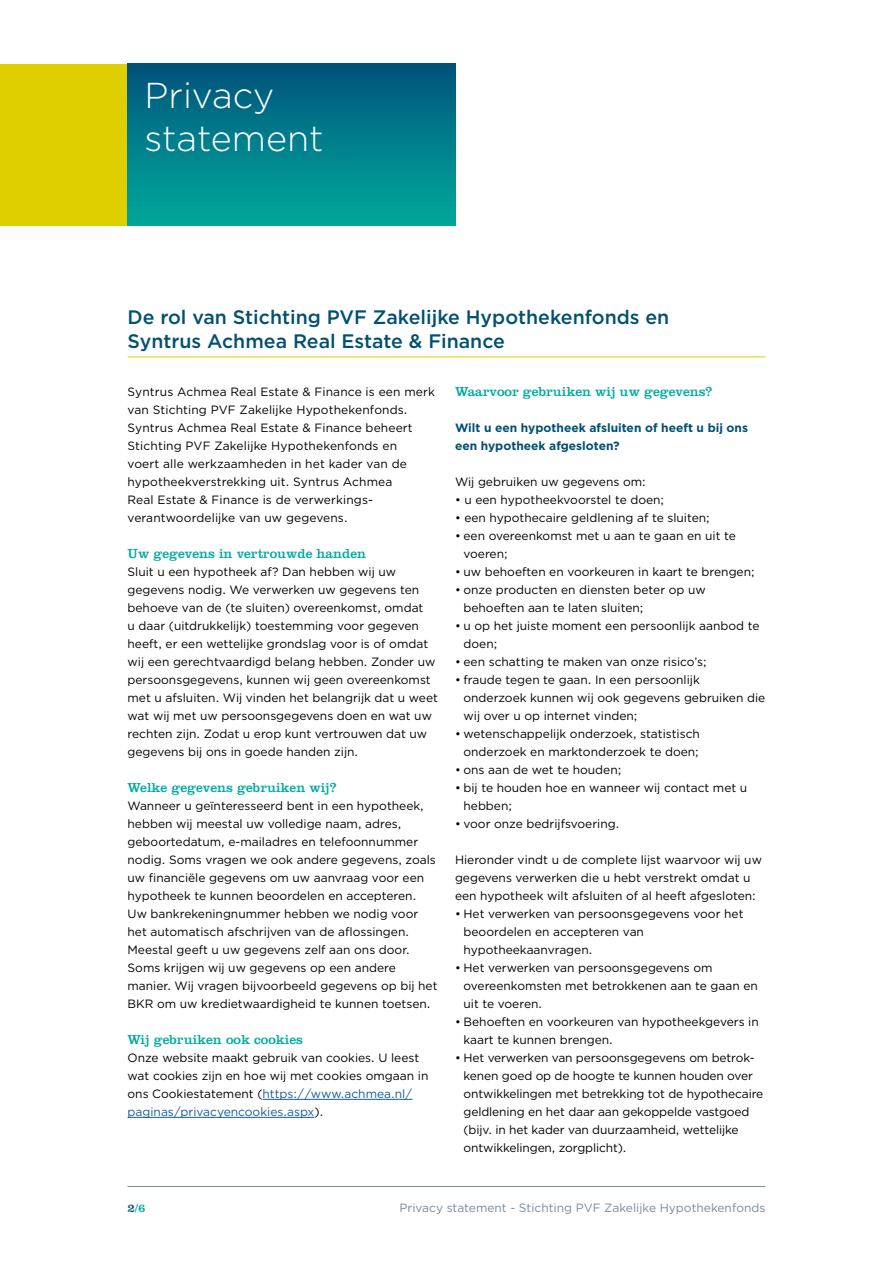
<style>
.page{position:relative;width:893px;height:1263px;background:#fff}
.page>*{position:absolute;margin:0;border:0;box-sizing:border-box;transform-origin:0 0}
.t1{font:300 36px/43.2px "Gotham";color:#fff}
.t2{font:500 19.5px/24px "Gotham";color:#005072}
.t3{font:13.5px "Clarendon LT Std";color:#00aba4}
.t4{font:12px/18px "Gotham";color:#000}
.t5{font:700 12px/18px "Gotham";color:#005072}
.t6{font:12px "Gotham";color:#778aa2}
.t7{font:12px "Clarendon LT Std";color:#00aba4}
.s1{color:#165b9a}
.s2{color:#005072}
</style>
<div class="page">
<hr style="left:128px;top:1186px;width:637px;height:1px;background:#778aa2">
<div style="left:0;top:64px;width:128px;height:161px;background:#dfcf00"></div>
<div style="left:128px;top:64px;width:327px;height:161px;background:linear-gradient(to bottom,#00547b,#00a99c)"></div>
<hr style="left:263px;top:1099px;width:149px;height:1px;background:#165b9a">
<hr style="left:128px;top:1117px;width:186px;height:1px;background:#165b9a">
<hr style="left:128px;top:357px;width:637px;height:1px;background:#dfcf00">
<h1 class="t1" style="left:145px;top:73px;width:181px">Privacy statement</h1>
<h2 class="t2" style="left:128px;top:305px;width:543px">De rol van Stichting PVF Zakelijke Hypothekenfonds en<br>Syntrus Achmea Real Estate &amp; Finance</h2>
<p class="t4" style="left:128px;top:383px;width:309px">Syntrus Achmea Real Estate &amp; Finance is een merk van Stichting PVF Zakelijke Hypothekenfonds.<br>Syntrus Achmea Real Estate &amp; Finance beheert Stichting PVF Zakelijke Hypothekenfonds en<br>voert alle werkzaamheden in het kader van de hypotheekverstrekking uit. Syntrus Achmea<br>Real Estate &amp; Finance is de verwerkings&shy;verantwoordelijke van uw gegevens.</p>
<p class="t3" style="left:128px;top:546px;width:240px">Uw gegevens in vertrouwde handen</p>
<p class="t4" style="left:128px;top:563px;width:312px">Sluit u een hypotheek af? Dan hebben wij uw gegevens nodig. We verwerken uw gegevens ten behoeve van de (te sluiten) overeenkomst, omdat<br>u daar (uitdrukkelijk) toestemming voor gegeven heeft, er een wettelijke grondslag voor is of omdat wij een gerechtvaardigd belang hebben. Zonder uw persoonsgegevens, kunnen wij geen overeenkomst met u afsluiten. Wij vinden het belangrijk dat u weet wat wij met uw persoonsgegevens doen en wat uw rechten zijn. Zodat u erop kunt vertrouwen dat uw gegevens bij ons in goede handen zijn.</p>
<p class="t3" style="left:128px;top:780px;width:210px">Welke gegevens gebruiken wij?</p>
<p class="t4" style="left:128px;top:797px;width:311px">Wanneer u geïnteresseerd bent in een hypotheek, hebben wij meestal uw volledige naam, adres, geboortedatum, e-mailadres en telefoonnummer nodig. Soms vragen we ook andere gegevens, zoals uw financiële gegevens om uw aanvraag voor een hypotheek te kunnen beoordelen en accepteren.<br>Uw bankrekeningnummer hebben we nodig voor het automatisch afschrijven van de aflossingen.<br>Meestal geeft u uw gegevens zelf aan ons door.<br>Soms krijgen wij uw gegevens op een andere manier. Wij vragen bijvoorbeeld gegevens op bij het BKR om uw kredietwaardigheid te kunnen toetsen.</p>
<p class="t3" style="left:128px;top:1032px;width:177px">Wij gebruiken ook cookies</p>
<p class="t4" style="left:128px;top:1049px;width:302px">Onze website maakt gebruik van cookies. U leest wat cookies zijn en hoe wij met cookies omgaan in ons Cookiestatement (<span class="s1">https://www.achmea.nl/ paginas/privacyencookies.aspx</span>).</p>
<p class="t3" style="left:455px;top:384px;width:259px">Waarvoor gebruiken wij uw gegevens?</p>
<p class="t5" style="left:455px;top:419px;width:295px">Wilt u een hypotheek afsluiten of heeft u bij ons een hypotheek afgesloten?</p>
<p class="t4" style="left:455px;top:473px;width:192px">Wij gebruiken uw gegevens om:</p>
<p class="t4" style="left:455px;top:491px;width:211px">• u een hypotheekvoorstel te doen;</p>
<p class="t4" style="left:455px;top:509px;width:256px">• een hypothecaire geldlening af te sluiten;</p>
<p class="t4" style="left:463px;top:527px;width:274px;text-indent:-9px">• een overeenkomst met u aan te gaan en uit te voeren;</p>
<p class="t4" style="left:455px;top:563px;width:301px">• uw behoeften en voorkeuren in kaart te brengen;</p>
<p class="t4" style="left:463px;top:581px;width:244px;text-indent:-9px">• onze producten en diensten beter op uw behoeften aan te laten sluiten;</p>
<p class="t4" style="left:463px;top:617px;width:297px;text-indent:-9px">• u op het juiste moment een persoonlijk aanbod te doen;</p>
<p class="t4" style="left:455px;top:653px;width:253px">• een schatting te maken van onze risico’s;</p>
<p class="t4" style="left:463px;top:671px;width:303px;text-indent:-9px">• fraude tegen te gaan. In een persoonlijk onderzoek kunnen wij ook gegevens gebruiken die wij over u op internet vinden;</p>
<p class="t4" style="left:455px;top:725px;width:246px;text-align:right">• wetenschappelijk onderzoek, statistisch onderzoek en marktonderzoek te doen;</p>
<p class="t4" style="left:455px;top:761px;width:168px">• ons aan de wet te houden;</p>
<p class="t4" style="left:463px;top:779px;width:285px;text-indent:-9px">• bij te houden hoe en wanneer wij contact met u hebben;</p>
<p class="t4" style="left:455px;top:815px;width:166px">• voor onze bedrijfsvoering.</p>
<p class="t4" style="left:455px;top:851px;width:308px">Hieronder vindt u de complete lijst waarvoor wij uw gegevens verwerken die u hebt verstrekt omdat u een hypotheek wilt afsluiten of al heeft afgesloten:</p>
<p class="t4" style="left:463px;top:905px;width:281px;text-indent:-9px">• Het verwerken van persoonsgegevens voor het beoordelen en accepteren van hypotheekaanvragen.</p>
<p class="t4" style="left:463px;top:959px;width:296px;text-indent:-9px">• Het verwerken van persoonsgegevens om overeenkomsten met betrokkenen aan te gaan en uit te voeren.</p>
<p class="t4" style="left:463px;top:1013px;width:297px;text-indent:-9px">• Behoeften en voorkeuren van hypotheekgevers in kaart te kunnen brengen.</p>
<p class="t4" style="left:463px;top:1049px;width:301px;text-indent:-8px">• Het verwerken van persoonsgegevens om betrok&shy;kenen goed op de hoogte te kunnen houden over ontwikkelingen met betrekking tot de hypothecaire geldlening en het daar aan gekoppelde vastgoed (bijv. in het kader van duurzaamheid, wettelijke ontwikkelingen, zorgplicht).</p>
<p class="t7" style="left:128px;top:1201px;width:19px"><span class="s2">2</span>/6</p>
<p class="t6" style="left:399px;top:1200px;width:367px">Privacy statement - Stichting PVF Zakelijke Hypothekenfonds</p>
</div>
